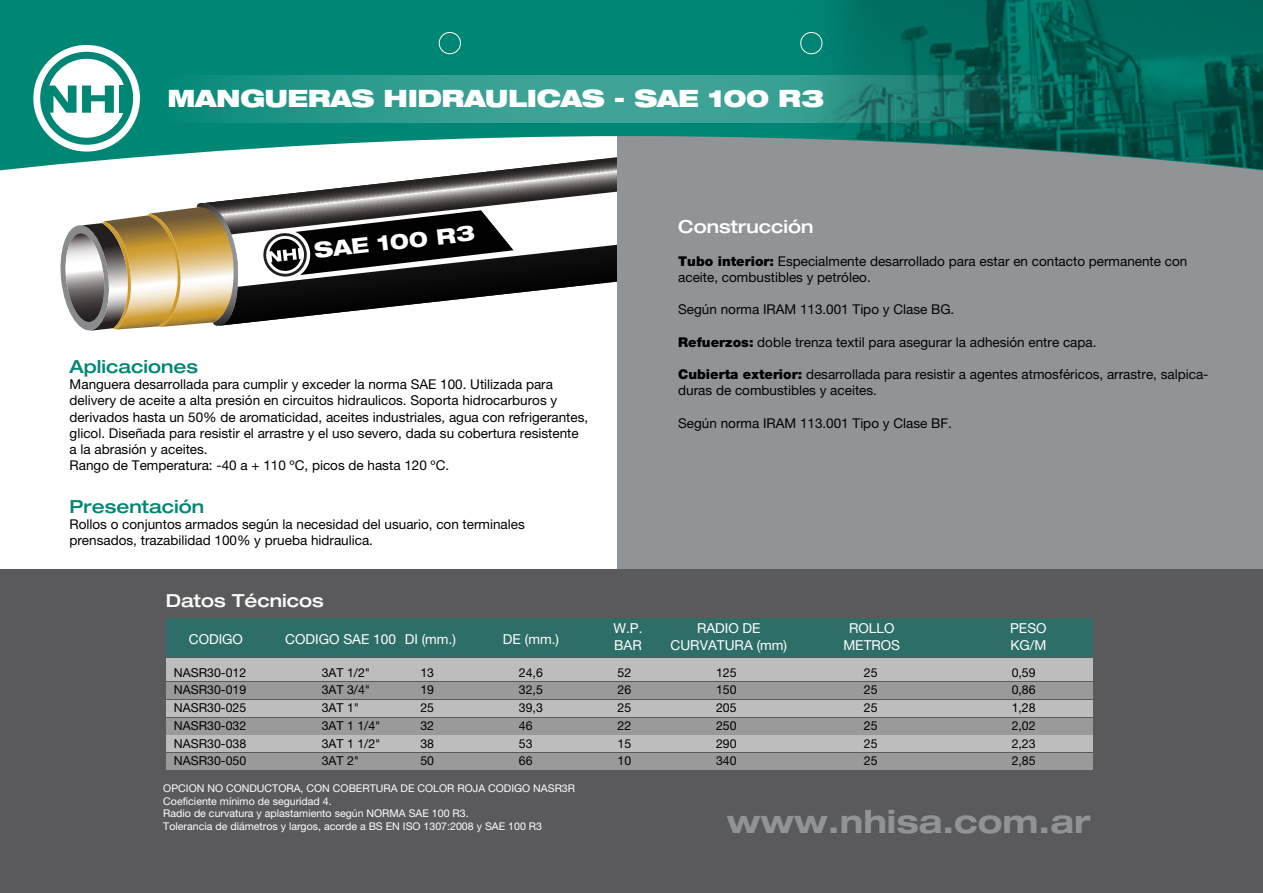
<style>
.page{position:relative;width:1263px;height:893px;background:#fff}
.page>*{position:absolute;margin:0;border:0;box-sizing:border-box;transform-origin:0 0}
.t1{font:700 expanded 31.8px "Helvetica Neue";color:#919496}
.t2{font:900 expanded 24px "Helvetica Neue";letter-spacing:-.015em;color:#fff}
.t3{font:800 expanded 21.45px "Helvetica Neue";color:#fff}
.t4{font:500 expanded 18px "Helvetica Neue";color:#fff}
.t5{font:500 expanded 18px "Helvetica Neue";color:#008675}
.t6{font:13.65px/16.4px "Helvetica Neue";color:#fff}
.t7{font:13.5px/16.2px "Helvetica Neue";color:#010101}
.t8{font:12.3px "Helvetica Neue";color:#010101}
.t9{font:10.65px/12.8px "Helvetica Neue";color:#fff}
.s1{font-weight:900}
</style>
<div class="page">
<svg style="left:205px;top:173px;width:413px;height:153px"></svg>
<svg style="left:231px;top:184px;width:387px;height:103px"></svg>
<svg style="left:60px;top:203px;width:183px;height:128px"></svg>
<svg style="left:261px;top:210px;width:252px;height:69px"></svg>
<div style="left:618px;top:0;width:645px;height:893px;background:#919496"></div>
<svg style="left:0;top:0;width:1263px;height:173px;fill:#008675"></svg>
<div style="left:0;top:569px;width:1263px;height:324px;background:#5a5a5d"></div>
<svg style="left:0;top:76px;width:770px;height:47px;background:#2a9a8c"></svg>
<div style="left:33px;top:45px;width:107px;height:107px;border:7px solid #fff;border-radius:50%"></div>
<div style="left:47px;top:59px;width:79px;height:79px;background:#fff;border-radius:50%"></div>
<svg style="left:45px;top:86px;width:69px;height:27px"></svg>
<div style="left:119px;top:86px;width:9px;height:27px;background:#008675"></div>
<div style="left:439px;top:32px;width:22px;height:22px;border:1px solid #fff;border-radius:50%"></div>
<img style="left:770px;top:0;width:493px;height:170px">
<div style="left:166px;top:659px;width:926px;height:22px;background:#bdbdbe"></div>
<div style="left:166px;top:682px;width:926px;height:17px;background:#9a9a9b"></div>
<div style="left:166px;top:700px;width:926px;height:17px;background:#bdbdbe"></div>
<div style="left:166px;top:718px;width:926px;height:16px;background:#9a9a9b"></div>
<div style="left:166px;top:736px;width:926px;height:16px;background:#bdbdbe"></div>
<div style="left:166px;top:753px;width:926px;height:17px;background:#9a9a9b"></div>
<div style="left:166px;top:618px;width:926px;height:38px;background:#2d6f68"></div>
<h2 class="t2" style="left:168px;top:83px;width:658px">MANGUERAS HIDRAULICAS - SAE 100 R3</h2>
<h3 class="t3" style="left:313px;top:236px;width:163px;rotate:-6deg">SAE 100 R3</h3>
<h3 class="t5" style="left:70px;top:355px;width:130px">Aplicaciones</h3>
<p class="t7" style="left:70px;top:376px;width:520px">Manguera desarrollada para cumplir y exceder la norma SAE 100. Utilizada para delivery de aceite a alta presión en circuitos hidraulicos. Soporta hidrocarburos y derivados hasta un 50% de aromaticidad, aceites industriales, agua con refrigerantes, glicol. Diseñada para resistir el arrastre y el uso severo, dada su cobertura resistente a la abrasión y aceites.<br>Rango de Temperatura: -40 a + 110 ºC, picos de hasta 120 ºC.</p>
<h3 class="t5" style="left:69px;top:495px;width:136px">Presentación</h3>
<p class="t7" style="left:69px;top:516px;width:457px">Rollos o conjuntos armados según la necesidad del usuario, con terminales prensados, trazabilidad 100% y prueba hidraulica.</p>
<h3 class="t4" style="left:678px;top:216px;width:137px">Construcción</h3>
<p class="t7" style="left:678px;top:253px;width:511px"><span class="s1">Tubo interior:</span> Especialmente desarrollado para estar en contacto permanente con aceite, combustibles y petróleo.</p>
<p class="t7" style="left:678px;top:301px;width:278px">Según norma IRAM 113.001 Tipo y Clase BG.</p>
<p class="t7" style="left:678px;top:334px;width:420px"><span class="s1">Refuerzos:</span> doble trenza textil para asegurar la adhesión entre capa.</p>
<p class="t7" style="left:678px;top:366px;width:532px"><span class="s1">Cubierta exterior:</span> desarrollada para resistir a agentes atmosféricos, arrastre, salpica&shy;duras de combustibles y aceites.</p>
<p class="t7" style="left:678px;top:415px;width:275px">Según norma IRAM 113.001 Tipo y Clase BF.</p>
<h3 class="t4" style="left:166px;top:590px;width:159px">Datos Técnicos</h3>
<p class="t6" style="left:189px;top:630px;width:56px">CODIGO</p>
<p class="t6" style="left:285px;top:630px;width:172px">CODIGO SAE 100 DI (mm.)</p>
<p class="t6" style="left:503px;top:630px;width:58px">DE (mm.)</p>
<p class="t6" style="left:613px;top:620px;width:31px">W.P.<br>BAR</p>
<p class="t6" style="left:670px;top:620px;width:118px;text-align:center">RADIO DE<br>CURVATURA (mm)</p>
<p class="t6" style="left:1010px;top:620px;width:38px">PESO<br>KG/M</p>
<p class="t6" style="left:843px;top:620px;width:58px;text-align:center">ROLLO<br>METROS</p>
<p class="t8" style="left:174px;top:665px;width:74px">NASR30-012</p>
<p class="t8" style="left:322px;top:665px;width:50px">3AT 1/2"</p>
<p class="t8" style="left:420px;top:665px;width:15px">13</p>
<p class="t8" style="left:519px;top:665px;width:25px">24,6</p>
<p class="t8" style="left:617px;top:665px;width:15px">52</p>
<p class="t8" style="left:716px;top:665px;width:22px">125</p>
<p class="t8" style="left:864px;top:665px;width:15px">25</p>
<p class="t8" style="left:1012px;top:665px;width:25px">0,59</p>
<p class="t8" style="left:174px;top:683px;width:74px">NASR30-019</p>
<p class="t8" style="left:322px;top:683px;width:50px">3AT 3/4"</p>
<p class="t8" style="left:420px;top:683px;width:15px">19</p>
<p class="t8" style="left:519px;top:683px;width:25px">32,5</p>
<p class="t8" style="left:617px;top:683px;width:15px">26</p>
<p class="t8" style="left:716px;top:683px;width:22px">150</p>
<p class="t8" style="left:864px;top:683px;width:15px">25</p>
<p class="t8" style="left:1012px;top:683px;width:25px">0,86</p>
<p class="t8" style="left:174px;top:700px;width:74px">NASR30-025</p>
<p class="t8" style="left:322px;top:700px;width:39px">3AT 1"</p>
<p class="t8" style="left:420px;top:700px;width:15px">25</p>
<p class="t8" style="left:519px;top:700px;width:25px">39,3</p>
<p class="t8" style="left:617px;top:700px;width:15px">25</p>
<p class="t8" style="left:716px;top:700px;width:22px">205</p>
<p class="t8" style="left:864px;top:700px;width:15px">25</p>
<p class="t8" style="left:1012px;top:700px;width:25px">1,28</p>
<p class="t8" style="left:174px;top:718px;width:74px">NASR30-032</p>
<p class="t8" style="left:322px;top:718px;width:60px">3AT 1 1/4"</p>
<p class="t8" style="left:420px;top:718px;width:15px">32</p>
<p class="t8" style="left:519px;top:718px;width:15px">46</p>
<p class="t8" style="left:617px;top:718px;width:15px">22</p>
<p class="t8" style="left:716px;top:718px;width:22px">250</p>
<p class="t8" style="left:864px;top:718px;width:15px">25</p>
<p class="t8" style="left:1012px;top:718px;width:25px">2,02</p>
<p class="t8" style="left:174px;top:736px;width:74px">NASR30-038</p>
<p class="t8" style="left:322px;top:736px;width:60px">3AT 1 1/2"</p>
<p class="t8" style="left:420px;top:736px;width:15px">38</p>
<p class="t8" style="left:519px;top:736px;width:15px">53</p>
<p class="t8" style="left:617px;top:736px;width:15px">15</p>
<p class="t8" style="left:716px;top:736px;width:22px">290</p>
<p class="t8" style="left:864px;top:736px;width:15px">25</p>
<p class="t8" style="left:1012px;top:736px;width:25px">2,23</p>
<p class="t8" style="left:174px;top:754px;width:74px">NASR30-050</p>
<p class="t8" style="left:322px;top:754px;width:39px">3AT 2"</p>
<p class="t8" style="left:420px;top:754px;width:15px">50</p>
<p class="t8" style="left:519px;top:754px;width:15px">66</p>
<p class="t8" style="left:617px;top:754px;width:15px">10</p>
<p class="t8" style="left:716px;top:754px;width:22px">340</p>
<p class="t8" style="left:864px;top:754px;width:15px">25</p>
<p class="t8" style="left:1012px;top:754px;width:25px">2,85</p>
<p class="t9" style="left:163px;top:781px;width:413px">OPCION NO CONDUCTORA, CON COBERTURA DE COLOR ROJA CODIGO NASR3R Coeficiente mínimo de seguridad 4.<br>Radio de curvatura y aplastamiento según NORMA SAE 100 R3.<br>Tolerancia de diámetros y largos, acorde a BS EN ISO 1307:2008 y SAE 100 R3</p>
<h1 class="t1" style="left:727px;top:802px;width:365px">www.nhisa.com.ar</h1>
</div>
